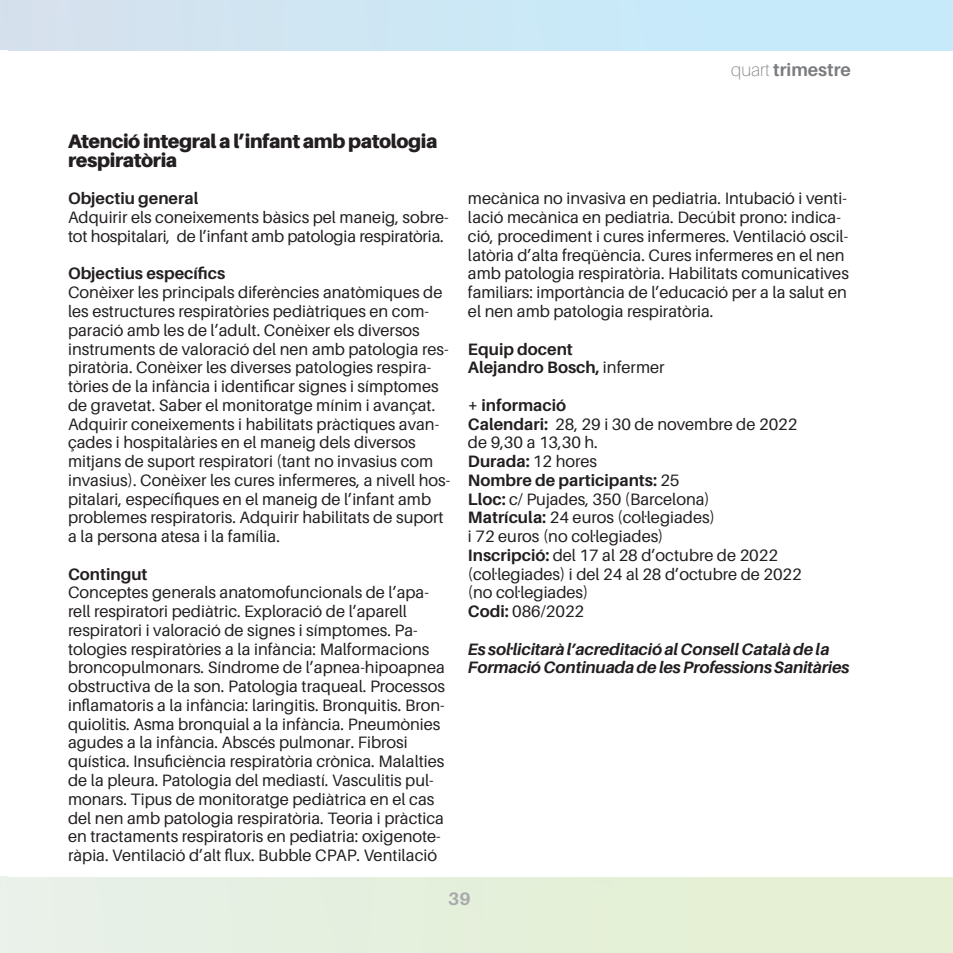
<style>
.page{position:relative;width:953px;height:953px;background:#fff}
.page>*{position:absolute;margin:0;border:0;box-sizing:border-box;transform-origin:0 0}
.t1{font:900 19.5px/18.8px "Aileron";letter-spacing:-.02em;color:#231f20}
.t2{font:700 18px "Aileron";color:#7a7c7f}
.t3{font:700 18px "Aileron";color:#a8a9ad}
.t4{font:16.5px/18.8px "Aileron";color:#231f20}
.t5{font:700 16.5px "Aileron";color:#231f20}
.t6{font:italic 700 16.5px/18.8px "Aileron";letter-spacing:-.01em;color:#231f20}
.s1{font-weight:100}
.s2{font-weight:400}
.s3{font-weight:700}
</style>
<div class="page">
<p class="t2" style="left:731px;top:60px;width:121px"><span class="s1">quart</span> trimestre</p>
<p class="t1" style="left:68px;top:132px;width:371px">Atenció integral a l’infant amb patologia respiratòria</p>
<p class="t5" style="left:68px;top:189px;width:132px">Objectiu general</p>
<p class="t4" style="left:68px;top:208px;width:382px">Adquirir els coneixements bàsics pel maneig, sobre&shy;tot hospitalari, de l’infant amb patologia respiratòria.</p>
<p class="t5" style="left:68px;top:264px;width:159px">Objectius específics</p>
<p class="t4" style="left:68px;top:283px;width:384px">Conèixer les principals diferències anatòmiques de les estructures respiratòries pediàtriques en com&shy;paració amb les de l’adult. Conèixer els diversos instruments de valoració del nen amb patologia res&shy;piratòria. Conèixer les diverses patologies respira&shy;tòries de la infància i identificar signes i símptomes de gravetat. Saber el monitoratge mínim i avançat.<br>Adquirir coneixements i habilitats pràctiques avan&shy;çades i hospitalàries en el maneig dels diversos mitjans de suport respiratori (tant no invasius com invasius). Conèixer les cures infermeres, a nivell hos&shy;pitalari, específiques en el maneig de l’infant amb problemes respiratoris. Adquirir habilitats de suport a la persona atesa i la família.</p>
<p class="t5" style="left:68px;top:564px;width:81px">Contingut</p>
<p class="t4" style="left:68px;top:583px;width:378px">Conceptes generals anatomofuncionals de l’apa&shy;rell respiratori pediàtric. Exploració de l’aparell respiratori i valoració de signes i símptomes. Pa&shy;tologies respiratòries a la infància: Malformacions broncopulmonars. Síndrome de l’apnea-hipoapnea obstructiva de la son. Patologia traqueal. Processos inflamatoris a la infància: laringitis. Bronquitis. Bron&shy;quiolitis. Asma bronquial a la infància. Pneumònies agudes a la infància. Abscés pulmonar. Fibrosi quística. Insuficiència respiratòria crònica. Malalties de la pleura. Patologia del mediastí. Vasculitis pul&shy;monars. Tipus de monitoratge pediàtrica en el cas del nen amb patologia respiratòria. Teoria i pràctica en tractaments respiratoris en pediatria: oxigenote&shy;ràpia. Ventilació d’alt flux. Bubble CPAP. Ventilació</p>
<p class="t4" style="left:468px;top:189px;width:382px">mecànica no invasiva en pediatria. Intubació i venti&shy;lació mecànica en pediatria. Decúbit prono: indica&shy;ció, procediment i cures infermeres. Ventilació oscil· latòria d’alta freqüència. Cures infermeres en el nen amb patologia respiratòria. Habilitats comunicatives familiars: importància de l’educació per a la salut en el nen amb patologia respiratòria.</p>
<p class="t5" style="left:468px;top:339px;width:106px">Equip docent</p>
<p class="t5" style="left:468px;top:358px;width:198px">Alejandro Bosch, <span class="s2">infermer</span></p>
<p class="t5" style="left:468px;top:396px;width:100px">+ informació</p>
<p class="t4" style="left:468px;top:414px;width:331px"><span class="s3">Calendari:</span> 28, 29 i 30 de novembre de 2022</p>
<p class="t4" style="left:468px;top:433px;width:131px">de 9,30 a 13,30 h.</p>
<p class="t5" style="left:468px;top:452px;width:130px">Durada: <span class="s2">12 hores</span></p>
<p class="t5" style="left:468px;top:471px;width:213px">Nombre de participants: <span class="s2">25</span></p>
<p class="t4" style="left:468px;top:489px;width:243px"><span class="s3">Lloc:</span> c/ Pujades, 350 (Barcelona)</p>
<p class="t4" style="left:468px;top:508px;width:248px"><span class="s3">Matrícula:</span> 24 euros (col·legiades)</p>
<p class="t4" style="left:468px;top:527px;width:197px">i 72 euros (no col·legiades)</p>
<p class="t4" style="left:468px;top:546px;width:311px"><span class="s3">Inscripció:</span> del 17 al 28 d’octubre de 2022</p>
<p class="t4" style="left:468px;top:564px;width:335px">(col·legiades) i del 24 al 28 d’octubre de 2022</p>
<p class="t4" style="left:468px;top:583px;width:122px">(no col·legiades)</p>
<p class="t4" style="left:468px;top:602px;width:118px"><span class="s3">Codi:</span> 086/2022</p>
<p class="t6" style="left:468px;top:639px;width:383px">Es sol·licitarà l’acreditació al Consell Català de la<br>Formació Continuada de les Professions Sanitàries</p>
<p class="t3" style="left:448px;top:888px;width:24px">39</p>
</div>
